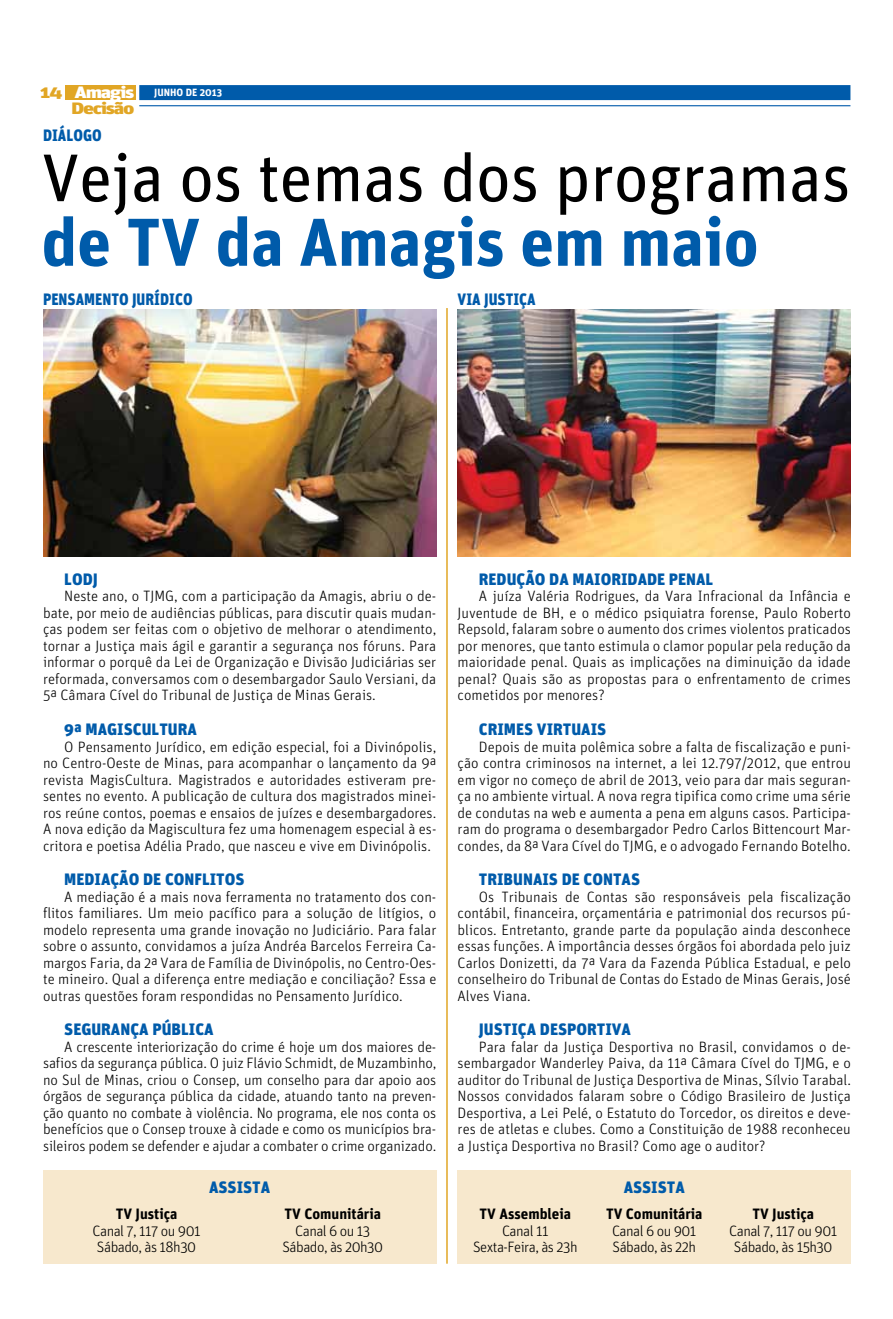
<style>
.page{position:relative;width:893px;height:1319px;background:#fff}
.page>*{position:absolute;margin:0;border:0;box-sizing:border-box;transform-origin:0 0}
.t1{font:67.5px "Unit";letter-spacing:-.01em;color:#000}
.t2{font:700 67.5px "Unit";color:#005baa}
.t3{font:900 16.5px "Unit";color:#005baa}
.t4{font:900 16.5px "Unit";color:#005baa;scale:.9 1}
.t5{font:900 16.5px "Unit";color:#e1a625;scale:1.33 1}
.t6{font:900 16.5px "Unit";color:#fff;scale:1.33 1}
.t7{font:300 15px/16.5px "Unit";color:#000;text-align:justify}
.t8{font:300 15px/16.5px "Unit";letter-spacing:-.035em;color:#000;text-align:center}
.t9{font:700 15px "Unit";color:#000}
.t10{font:700 10.5px "Unit";color:#fff}
</style>
<div class="page">
<div style="left:66px;top:85px;width:70px;height:15px;background:#e1a625"></div>
<div style="left:139px;top:85px;width:711px;height:15px;background:#005baa"></div>
<hr style="left:139px;top:105px;width:711px;height:1px;background:#005baa">
<img style="left:43px;top:310px;width:393px;height:246px">
<div style="left:43px;top:1169px;width:393px;height:94px;background:#f7e8cd"></div>
<div style="left:458px;top:1169px;width:393px;height:94px;background:#f7e8cd"></div>
<img style="left:458px;top:310px;width:393px;height:246px">
<hr style="left:446px;top:308px;width:2px;height:955px;background:#e1a625">
<p class="t6" style="left:75px;top:82px;width:47px">AMAGIS</p>
<p class="t5" style="left:71px;top:98px;width:49px">DECISÃO</p>
<p class="t5" style="left:40px;top:82px;width:19px">14</p>
<p class="t10" style="left:154px;top:85px;width:70px">JUNHO de 2013</p>
<p class="t4" style="left:43px;top:125px;width:67px">DIÁLOGO</p>
<h1 class="t1" style="left:42px;top:138px;width:811px">Veja os temas dos programas</h1>
<h1 class="t2" style="left:42px;top:201px;width:719px">de TV da Amagis em maio</h1>
<p class="t4" style="left:43px;top:289px;width:38px">PENSAME</p>
<p class="t4" style="left:102px;top:289px;width:102px">NTO JURÍDICO</p>
<p class="t4" style="left:458px;top:289px;width:45px">VIA JUSTIÇA</p>
<p class="t3" style="left:64px;top:569px;width:35px">LODJ</p>
<p class="t7" style="left:43px;top:587px;width:395px;text-indent:21px">Neste ano, o TJMG, com a participação da Amagis, abriu o de&shy;bate, por meio de audiências públicas, para discutir quais mudan&shy;ças podem ser feitas com o objetivo de melhorar o atendimento, tornar a Justiça mais ágil e garantir a segurança nos fóruns. Para informar o porquê da Lei de Organização e Divisão Judiciárias ser reformada, conversamos com o desembargador Saulo Versiani, da 5ª Câmara Cível do Tribunal de Justiça de Minas Gerais.</p>
<p class="t3" style="left:64px;top:719px;width:134px">9ª MAGISCULTURA</p>
<p class="t7" style="left:43px;top:737px;width:395px;text-indent:21px">O Pensamento Jurídico, em edição especial, foi a Divinópolis, no Centro-Oeste de Minas, para acompanhar o lançamento da 9ª revista MagisCultura. Magistrados e autoridades estiveram pre&shy;sentes no evento. A publicação de cultura dos magistrados minei&shy;ros reúne contos, poemas e ensaios de juízes e desembargadores.<br>A nova edição da Magiscultura fez uma homenagem especial à es&shy;critora e poetisa Adélia Prado, que nasceu e vive em Divinópolis.</p>
<p class="t3" style="left:64px;top:869px;width:182px">MEDIAÇÃO DE CONFLITOS</p>
<p class="t7" style="left:43px;top:887px;width:395px;text-indent:21px">A mediação é a mais nova ferramenta no tratamento dos con&shy;flitos familiares. Um meio pacífico para a solução de litígios, o modelo representa uma grande inovação no Judiciário. Para falar sobre o assunto, convidamos a juíza Andréa Barcelos Ferreira Ca&shy;margos Faria, da 2ª Vara de Família de Divinópolis, no Centro-Oes&shy;te mineiro. Qual a diferença entre mediação e conciliação? Essa e outras questões foram respondidas no Pensamento Jurídico.</p>
<p class="t3" style="left:64px;top:1019px;width:151px">SEGURANÇA PÚBLICA</p>
<p class="t7" style="left:43px;top:1037px;width:395px;text-indent:21px">A crescente interiorização do crime é hoje um dos maiores de&shy;safios da segurança pública. O juiz Flávio Schmidt, de Muzambinho, no Sul de Minas, criou o Consep, um conselho para dar apoio aos órgãos de segurança pública da cidade, atuando tanto na preven&shy;ção quanto no combate à violência. No programa, ele nos conta os benefícios que o Consep trouxe à cidade e como os municípios bra&shy;sileiros podem se defender e ajudar a combater o crime organizado.</p>
<p class="t9" style="left:116px;top:1204px;width:63px">TV Justiça</p>
<p class="t8" style="left:93px;top:1221px;width:110px;text-align:left">Canal 7, 117 ou 901<br>Sábado, às 18h30</p>
<p class="t3" style="left:209px;top:1177px;width:63px">ASSISTA</p>
<p class="t9" style="left:285px;top:1204px;width:98px">TV Comunitária</p>
<p class="t8" style="left:282px;top:1221px;width:102px">Canal 6 ou 13<br>Sábado, às 20h30</p>
<p class="t3" style="left:479px;top:569px;width:233px">REDUÇÃO DA MAIORIDADE PENAL</p>
<p class="t7" style="left:458px;top:587px;width:395px;text-indent:21px">A juíza Valéria Rodrigues, da Vara Infracional da Infância e Juventude de BH, e o médico psiquiatra forense, Paulo Roberto Repsold, falaram sobre o aumento dos crimes violentos praticados por menores, que tanto estimula o clamor popular pela redução da maioridade penal. Quais as implicações na diminuição da idade penal? Quais são as propostas para o enfrentamento de crimes cometidos por menores?</p>
<p class="t3" style="left:479px;top:719px;width:129px">CRIMES VIRTUAIS</p>
<p class="t7" style="left:458px;top:737px;width:395px;text-indent:21px">Depois de muita polêmica sobre a falta de fiscalização e puni&shy;ção contra criminosos na internet, a lei 12.797/2012, que entrou em vigor no começo de abril de 2013, veio para dar mais seguran&shy;ça no ambiente virtual. A nova regra tipifica como crime uma série de condutas na web e aumenta a pena em alguns casos. Participa&shy;ram do programa o desembargador Pedro Carlos Bittencourt Mar&shy;condes, da 8ª Vara Cível do TJMG, e o advogado Fernando Botelho.</p>
<p class="t3" style="left:479px;top:869px;width:163px">TRIBUNAIS DE CONTAS</p>
<p class="t7" style="left:458px;top:887px;width:395px;text-indent:21px">Os Tribunais de Contas são responsáveis pela fiscalização contábil, financeira, orçamentária e patrimonial dos recursos pú&shy;blicos. Entretanto, grande parte da população ainda desconhece essas funções. A importância desses órgãos foi abordada pelo juiz Carlos Donizetti, da 7ª Vara da Fazenda Pública Estadual, e pelo conselheiro do Tribunal de Contas do Estado de Minas Gerais, José Alves Viana.</p>
<p class="t3" style="left:479px;top:1019px;width:154px">JUSTIÇA DESPORTIVA</p>
<p class="t7" style="left:458px;top:1037px;width:395px;text-indent:21px">Para falar da Justiça Desportiva no Brasil, convidamos o de&shy;sembargador Wanderley Paiva, da 11ª Câmara Cível do TJMG, e o auditor do Tribunal de Justiça Desportiva de Minas, Sílvio Tarabal.<br>Nossos convidados falaram sobre o Código Brasileiro de Justiça Desportiva, a Lei Pelé, o Estatuto do Torcedor, os direitos e deve&shy;res de atletas e clubes. Como a Constituição de 1988 reconheceu a Justiça Desportiva no Brasil? Como age o auditor?</p>
<p class="t9" style="left:480px;top:1204px;width:93px">TV Assembleia</p>
<p class="t8" style="left:473px;top:1221px;width:106px">Canal 11<br>Sexta-Feira, às 23h</p>
<p class="t3" style="left:624px;top:1177px;width:63px">ASSISTA</p>
<p class="t9" style="left:606px;top:1204px;width:98px">TV Comunitária</p>
<p class="t8" style="left:612px;top:1221px;width:86px;text-align:left">Canal 6 ou 901<br>Sábado, às 22h</p>
<p class="t9" style="left:752px;top:1204px;width:63px">TV Justiça</p>
<p class="t8" style="left:729px;top:1221px;width:110px">Canal 7, 117 ou 901<br>Sábado, às 15h30</p>
</div>
